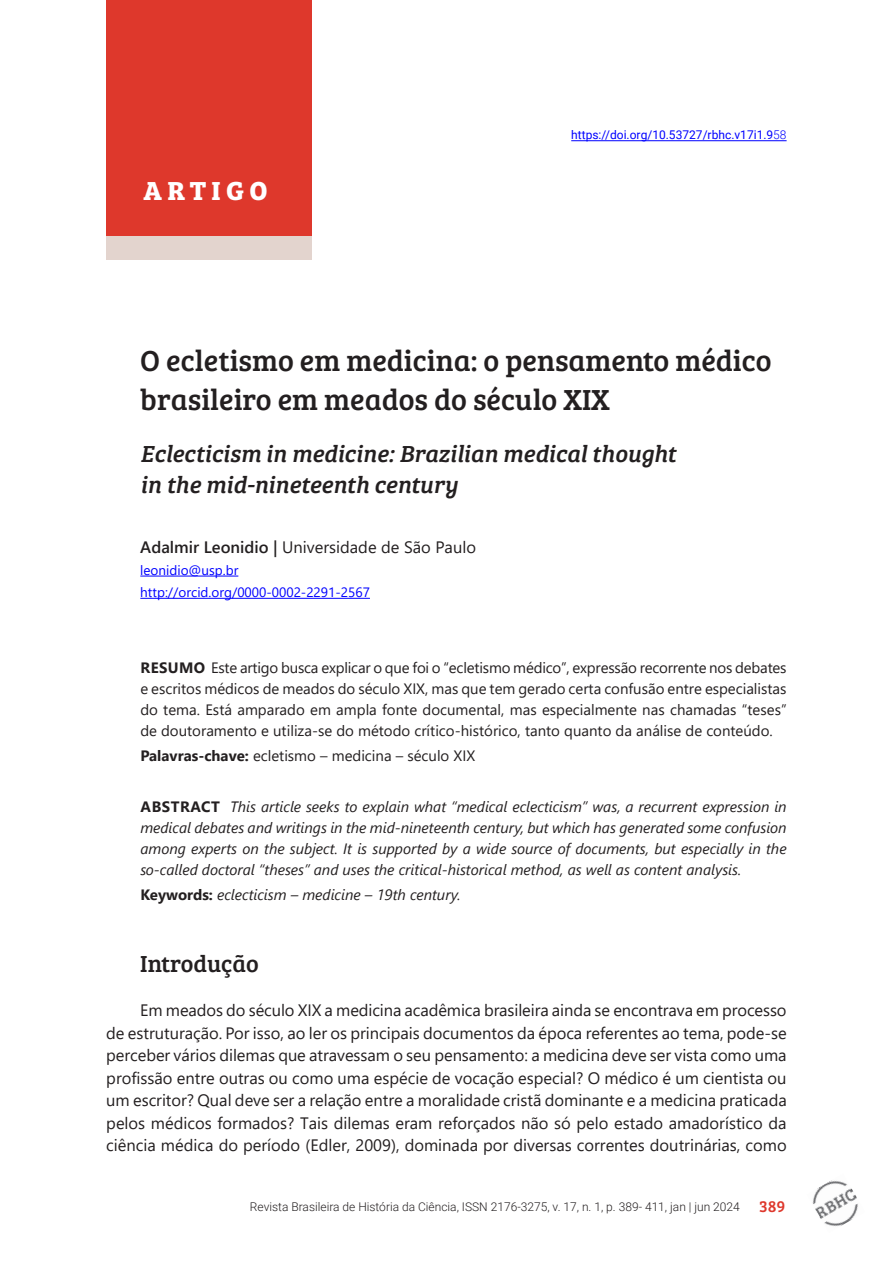
<style>
.page{position:relative;width:893px;height:1263px;background:#fff}
.page>*{position:absolute;margin:0;border:0;box-sizing:border-box;transform-origin:0 0}
._1titulo{font:30px/39px "Bree Serif";color:#231f20}
.t1{font:700 27px "Bree Serif";letter-spacing:.2em;color:#fff}
._1a_titingles{font:italic 24px/31.5px "Bree Serif";color:#231f20}
._5subsub{font:24px "Bree Serif";color:#231f20}
._4corpo{font:16.5px/22.5px "Segoe UI";color:#231f20;text-align:justify}
._2autor{font:16.5px "Segoe UI";color:#231f20}
.t2{font:16.5px "Bree Serif";color:#de382c}
._4resumo{font:italic 15px/21px "Segoe UI";color:#231f20;text-align:justify}
._4resumo-2{font:15px/21px "Segoe UI";color:#231f20;text-align:justify}
._3instituição{font:13.5px "Segoe UI";color:#00f}
.t3{font:300 12px "Roboto";color:#231f20}
.DOI{font:12px "Roboto";color:#00f}
.s1{font-weight:300}
.s2{font-weight:600}
.s3{font-weight:700}
.s4{font-weight:700;font-style:normal}
</style>
<div class="page">
<img style="left:812px;top:1180px;width:46px;height:47px">
<div style="left:106px;top:65px;width:206px;height:195px;background:#e3d4ce"></div>
<div style="left:106px;top:0;width:205px;height:236px;background:#de382c"></div>
<hr style="left:140px;top:576px;width:98px;height:1px;background:#00f">
<hr style="left:140px;top:598px;width:230px;height:1px;background:#00f">
<hr style="left:571px;top:140px;width:216px;height:1px;background:#00f">
<p class="t1" style="left:143px;top:169px;width:126px">ARTIGO</p>
<p class="DOI" style="left:571px;top:126px;width:217px">https://doi.org/10.53727/rbhc.v17i1.9<span class="s1">58</span></p>
<p class="_1titulo" style="left:140px;top:340px;width:633px">O ecletismo em medicina: o pensamento médico brasileiro em meados do século XIX</p>
<p class="_1a_titingles" style="left:140px;top:436px;width:537px">Eclecticism in medicine: Brazilian medical thought in the mid-nineteenth century</p>
<p class="_2autor" style="left:140px;top:531px;width:337px"><span class="s2">Adalmir Leonidio |</span> Universidade de São Paulo</p>
<p class="_3instituição" style="left:140px;top:557px;width:100px">leonidio@usp.br</p>
<p class="_3instituição" style="left:140px;top:580px;width:231px">http://orcid.org/0000-0002-2291-2567</p>
<p class="_4resumo-2" style="left:140px;top:656px;width:648px"><span class="s3">RESUMO</span> Este artigo busca explicar o que foi o “ecletismo médico”, expressão recorrente nos debates e escritos médicos de meados do século XIX, mas que tem gerado certa confusão entre especialistas do tema. Está amparado em ampla fonte documental, mas especialmente nas chamadas “teses” de doutoramento e utiliza-se do método crítico-histórico, tanto quanto da análise de conteúdo.</p>
<p class="_4resumo-2" style="left:140px;top:744px;width:336px"><span class="s3">Palavras-chave:</span> ecletismo – medicina – século XIX</p>
<p class="_4resumo" style="left:140px;top:793px;width:648px"><span class="s4">ABSTRACT</span> This article seeks to explain what “medical eclecticism” was, a recurrent expression in medical debates and writings in the mid-nineteenth century, but which has generated some confusion among experts on the subject. It is supported by a wide source of documents, but especially in the so-called doctoral “theses” and uses the critical-historical method, as well as content analysis.</p>
<p class="_4resumo" style="left:140px;top:882px;width:322px"><span class="s4">Keywords:</span> eclecticism – medicine – 19th century.</p>
<p class="_5subsub" style="left:140px;top:946px;width:120px">Introdução</p>
<p class="_4corpo" style="left:106px;top:998px;width:682px;text-indent:34px">Em meados do século XIX a medicina acadêmica brasileira ainda se encontrava em processo de estruturação. Por isso, ao ler os principais documentos da época referentes ao tema, pode-se perceber vários dilemas que atravessam o seu pensamento: a medicina deve ser vista como uma profissão entre outras ou como uma espécie de vocação especial? O médico é um cientista ou um escritor? Qual deve ser a relação entre a moralidade cristã dominante e a medicina praticada pelos médicos formados? Tais dilemas eram reforçados não só pelo estado amadorístico da ciência médica do período (Edler, 2009), dominada por diversas correntes doutrinárias, como</p>
<p class="t3" style="left:250px;top:1198px;width:491px">Revista Brasileira de História da Ciência, ISSN 2176-3275, v. 17, n. 1, p. 389- 411, jan | jun 2024</p>
<p class="t2" style="left:759px;top:1194px;width:27px">389</p>
</div>
